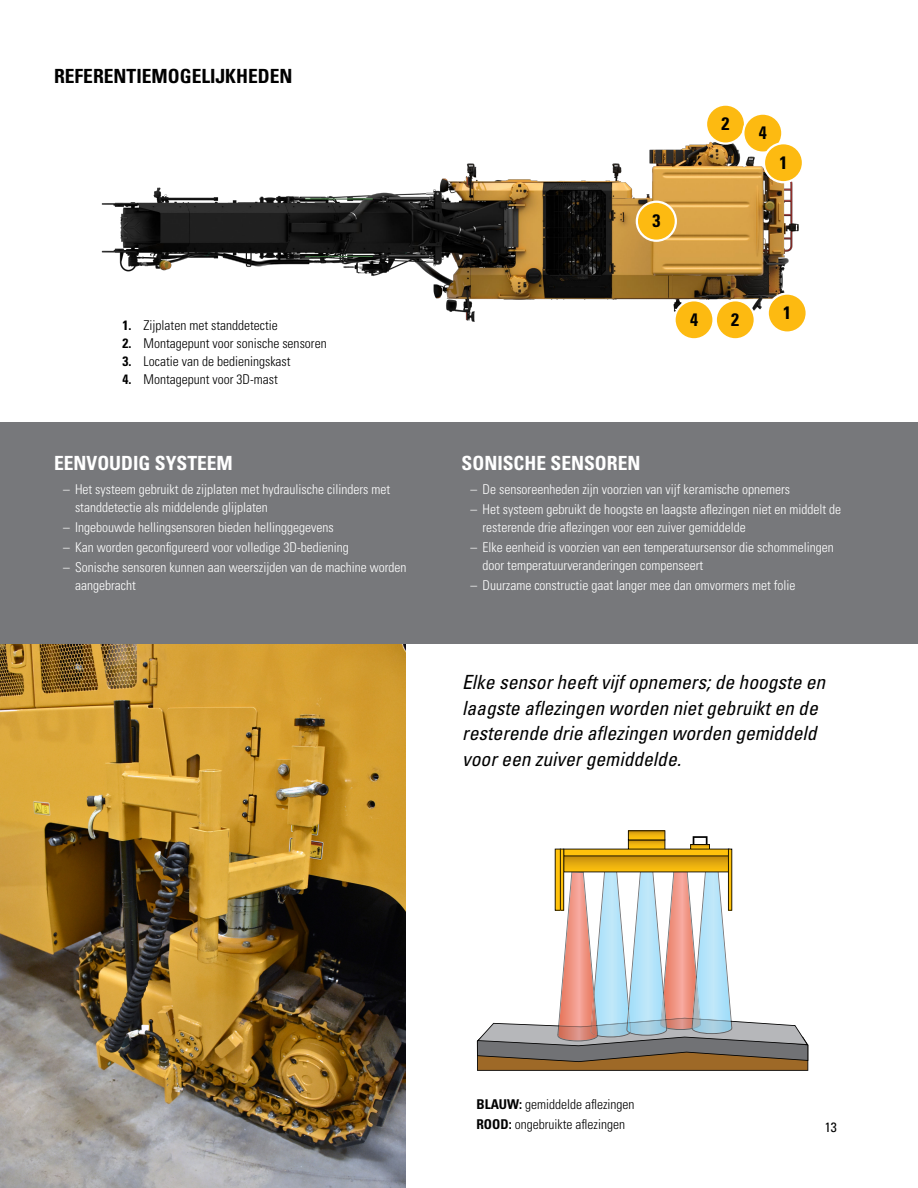
<style>
.page{position:relative;width:918px;height:1188px;background:#fff}
.page>*{position:absolute;margin:0;border:0;box-sizing:border-box;transform-origin:0 0}
.t1{font:italic condensed 19.5px/25.5px "Univers LT Std";color:#000}
.t2{font:700 condensed 19.5px "Univers LT Std";color:#fff}
.t3{font:700 condensed 19.5px "Univers LT Std";color:#000}
.t4{font:700 condensed 18px "Univers LT Std";color:#000}
.t5{font:300 condensed 13.5px/18px "Univers LT Std";color:#fff}
.t6{font:300 condensed 13.5px/20.1px "Univers LT Std";color:#000}
.t7{font:condensed 13.5px "Univers LT Std";color:#000}
.s1{font-weight:700}
</style>
<div class="page">
<img style="left:101px;top:141px;width:698px;height:181px">
<img style="left:0;top:644px;width:405px;height:544px">
<div style="left:0;top:422px;width:918px;height:222px;background:#77787b"></div>
<svg style="left:477px;top:830px;width:331px;height:241px"></svg>
<div style="left:716px;top:300px;width:39px;height:39px;background:#fdba11;border-radius:50%"></div>
<div style="left:715px;top:299px;width:41px;height:41px;border:2px solid #fff;border-radius:50%"></div>
<div style="left:706px;top:105px;width:39px;height:39px;background:#fdba11;border-radius:50%"></div>
<div style="left:705px;top:103px;width:41px;height:42px;border:2px solid #fff;border-radius:50%"></div>
<div style="left:637px;top:202px;width:39px;height:39px;background:#fdba11;border-radius:50%"></div>
<div style="left:636px;top:201px;width:41px;height:41px;border:2px solid #fff;border-radius:50%"></div>
<div style="left:768px;top:294px;width:39px;height:39px;background:#fdba11;border-radius:50%"></div>
<div style="left:767px;top:292px;width:41px;height:42px;border:2px solid #fff;border-radius:50%"></div>
<div style="left:675px;top:300px;width:39px;height:39px;background:#fdba11;border-radius:50%"></div>
<div style="left:673px;top:299px;width:42px;height:41px;border:2px solid #fff;border-radius:50%"></div>
<div style="left:743px;top:114px;width:39px;height:39px;background:#fdba11;border-radius:50%"></div>
<div style="left:742px;top:112px;width:41px;height:42px;border:2px solid #fff;border-radius:50%"></div>
<div style="left:764px;top:143px;width:39px;height:39px;background:#fdba11;border-radius:50%"></div>
<div style="left:763px;top:142px;width:41px;height:41px;border:2px solid #fff;border-radius:50%"></div>
<h1 class="t3" style="left:54px;top:64px;width:240px">REFERENTIEMOGELIJKHEDEN</h1>
<p class="t6" style="left:123px;top:315px;width:157px"><span class="s1">1.</span> Zijplaten met standdetectie</p>
<p class="t6" style="left:123px;top:333px;width:206px"><span class="s1">2.</span> Montagepunt voor sonische sensoren</p>
<p class="t6" style="left:123px;top:351px;width:170px"><span class="s1">3.</span> Locatie van de bedieningskast</p>
<p class="t6" style="left:123px;top:369px;width:157px"><span class="s1">4.</span> Montagepunt voor 3D-mast</p>
<h1 class="t2" style="left:54px;top:451px;width:180px">EENVOUDIG SYSTEEM</h1>
<p class="t5" style="left:75px;top:480px;width:317px;text-indent:-12px">– Het systeem gebruikt de zijplaten met hydraulische cilinders met standdetectie als middelende glijplaten</p>
<p class="t5" style="left:63px;top:518px;width:272px">– Ingebouwde hellingsensoren bieden hellinggegevens</p>
<p class="t5" style="left:63px;top:538px;width:287px">– Kan worden geconfigureerd voor volledige 3D-bediening</p>
<p class="t5" style="left:75px;top:558px;width:333px;text-indent:-12px">– Sonische sensoren kunnen aan weerszijden van de machine worden aangebracht</p>
<h2 class="t4" style="left:652px;top:210px;width:9px">3</h2>
<h2 class="t4" style="left:722px;top:112px;width:9px">2</h2>
<h2 class="t4" style="left:759px;top:121px;width:9px">4</h2>
<h2 class="t4" style="left:780px;top:151px;width:9px">1</h2>
<h2 class="t4" style="left:690px;top:308px;width:9px">4</h2>
<h2 class="t4" style="left:731px;top:308px;width:9px">2</h2>
<h2 class="t4" style="left:783px;top:301px;width:9px">1</h2>
<h1 class="t2" style="left:462px;top:451px;width:180px">SONISCHE SENSOREN</h1>
<p class="t5" style="left:471px;top:480px;width:321px">– De sensoreenheden zijn voorzien van vijf keramische opnemers</p>
<p class="t5" style="left:483px;top:500px;width:360px;text-indent:-12px">– Het systeem gebruikt de hoogste en laagste aflezingen niet en middelt de resterende drie aflezingen voor een zuiver gemiddelde</p>
<p class="t5" style="left:483px;top:538px;width:353px;text-indent:-12px">– Elke eenheid is voorzien van een temperatuursensor die schommelingen door temperatuurveranderingen compenseert</p>
<p class="t5" style="left:471px;top:576px;width:326px">– Duurzame constructie gaat langer mee dan omvormers met folie</p>
<h1 class="t1" style="left:462px;top:669px;width:365px">Elke sensor heeft vijf opnemers; de hoogste en laagste aflezingen worden niet gebruikt en de resterende drie aflezingen worden gemiddeld voor een zuiver gemiddelde.</h1>
<p class="t6" style="left:476px;top:1094px;width:160px"><span class="s1">BLAUW:</span> gemiddelde aflezingen<br><span class="s1">ROOD:</span> ongebruikte aflezingen</p>
<p class="t7" style="left:825px;top:1118px;width:14px">13</p>
</div>
